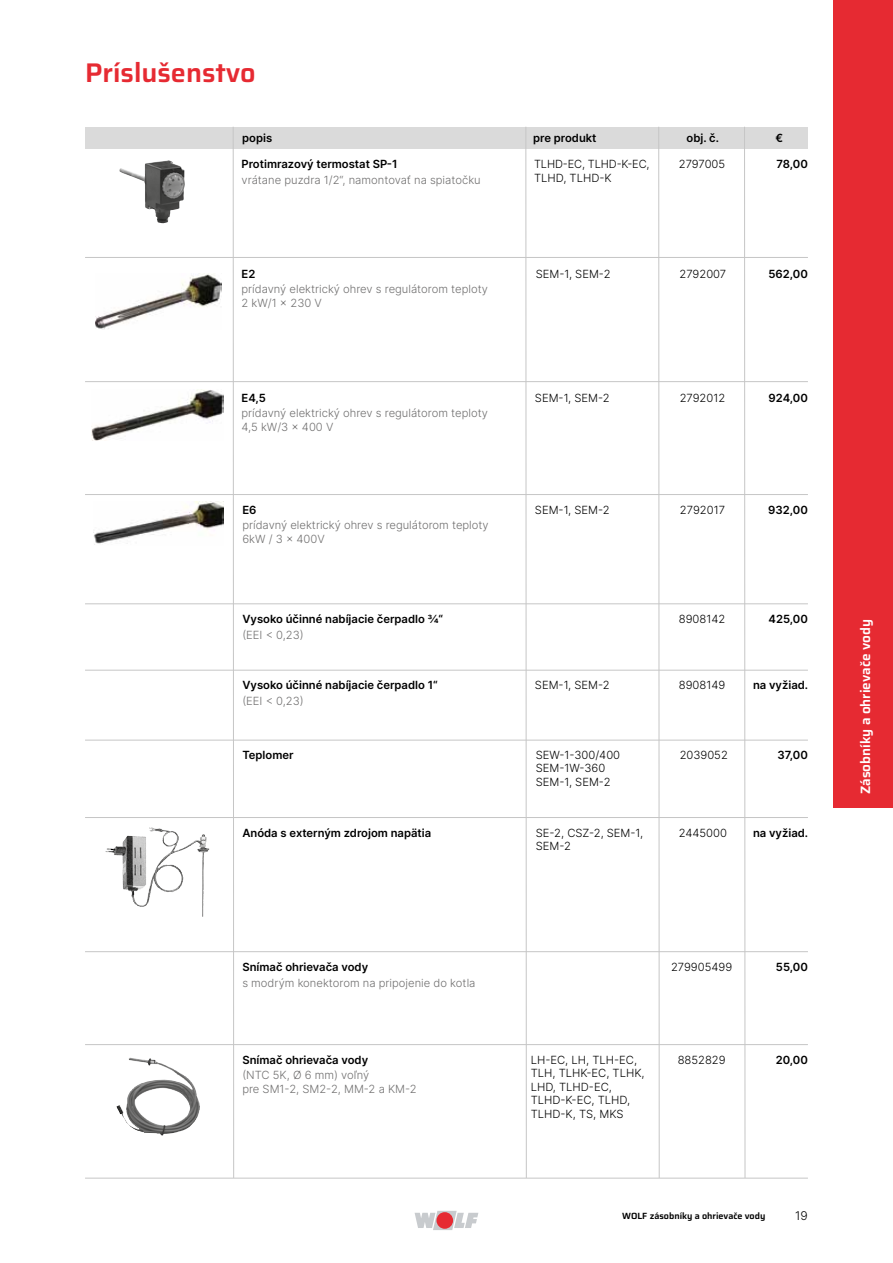
<style>
.page{position:relative;width:893px;height:1263px;background:#fff}
.page>*{position:absolute;margin:0;border:0;box-sizing:border-box;transform-origin:0 0}
.t1{font:600 27px "Saira";color:#e62a32}
.t2{font:600 13.5px "Saira";color:#fff}
.t3{font:300 12px "Inter";color:#000}
.t4{font:300 11.25px/13.5px "Inter";color:#706f6f}
.t5{font:300 11.25px/13.5px "Inter";color:#000}
.t6{font:11.25px "Inter";color:#000}
.t7{font:600 9px "Saira";color:#000}
</style>
<div class="page">
<svg style="left:415px;top:1211px;width:63px;height:19px"></svg>
<div style="left:436px;top:1212px;width:17px;height:17px;background:#e62a32;border-radius:50%"></div>
<div style="left:833px;top:0;width:60px;height:808px;background:#e62a32"></div>
<img style="left:95px;top:273px;width:127px;height:56px">
<img style="left:92px;top:389px;width:131px;height:52px">
<img style="left:94px;top:502px;width:129px;height:43px">
<img style="left:148px;top:827px;width:27px;height:69px">
<div style="left:85px;top:128px;width:723px;height:21px;background:#dadada"></div>
<svg style="left:233px;top:126px;width:1px;height:1052px"></svg>
<svg style="left:525px;top:126px;width:2px;height:1052px;background:#e1e1e1"></svg>
<svg style="left:658px;top:126px;width:2px;height:1052px;background:#e1e1e1"></svg>
<svg style="left:744px;top:126px;width:1px;height:1052px"></svg>
<hr style="left:85px;top:381px;width:723px;height:1px;background:#c6c6c6">
<hr style="left:85px;top:494px;width:723px;height:1px;background:#c6c6c6">
<hr style="left:85px;top:603px;width:723px;height:1px;background:#c6c6c6">
<hr style="left:85px;top:951px;width:723px;height:1px;background:#c6c6c6">
<hr style="left:85px;top:1044px;width:723px;height:1px;background:#c6c6c6">
<hr style="left:85px;top:257px;width:723px;height:1px;background:#c6c6c6">
<hr style="left:85px;top:670px;width:723px;height:1px;background:#c6c6c6">
<hr style="left:85px;top:817px;width:723px;height:1px;background:#c6c6c6">
<hr style="left:85px;top:1178px;width:723px;height:1px;background:#c6c6c6">
<img style="left:119px;top:160px;width:66px;height:63px">
<img style="left:116px;top:1058px;width:76px;height:71px">
<hr style="left:85px;top:740px;width:723px;height:1px;background:#c6c6c6">
<h1 class="t1" style="left:85px;top:50px;width:172px">Príslušenstvo</h1>
<p class="t6" style="left:242px;top:129px;width:32px">popis</p>
<p class="t6" style="left:533px;top:129px;width:65px">pre produkt</p>
<p class="t6" style="left:687px;top:129px;width:34px">obj. č.</p>
<p class="t6" style="left:775px;top:129px;width:9px">€</p>
<p class="t6" style="left:242px;top:156px;width:158px">Protimrazový termostat SP-1</p>
<p class="t4" style="left:242px;top:173px;width:241px">vrátane puzdra 1/2“, namontovať na spiatočku</p>
<p class="t5" style="left:534px;top:157px;width:117px">TLHD-EC, TLHD-K-EC,<br>TLHD, TLHD-K</p>
<p class="t5" style="left:679px;top:157px;width:48px">2797005</p>
<p class="t6" style="left:776px;top:156px;width:33px">78,00</p>
<p class="t6" style="left:242px;top:265px;width:15px">E2</p>
<p class="t4" style="left:242px;top:282px;width:248px">prídavný elektrický ohrev s regulátorom teploty<br>2 kW/1 x 230 V</p>
<p class="t5" style="left:536px;top:266px;width:76px">SEM-1, SEM-2</p>
<p class="t5" style="left:679px;top:266px;width:48px">2792007</p>
<p class="t6" style="left:768px;top:265px;width:41px">562,00</p>
<p class="t6" style="left:242px;top:389px;width:26px">E4,5</p>
<p class="t4" style="left:242px;top:406px;width:248px">prídavný elektrický ohrev s regulátorom teploty<br>4,5 kW/3 x 400 V</p>
<p class="t5" style="left:535px;top:391px;width:76px">SEM-1, SEM-2</p>
<p class="t5" style="left:680px;top:391px;width:47px">2792012</p>
<p class="t6" style="left:768px;top:389px;width:41px">924,00</p>
<p class="t6" style="left:242px;top:501px;width:16px">E6</p>
<p class="t4" style="left:242px;top:518px;width:248px">prídavný elektrický ohrev s regulátorom teploty<br>6kW / 3 x 400V</p>
<p class="t5" style="left:535px;top:503px;width:76px">SEM-1, SEM-2</p>
<p class="t5" style="left:680px;top:503px;width:47px">2792017</p>
<p class="t6" style="left:768px;top:501px;width:41px">932,00</p>
<p class="t6" style="left:242px;top:611px;width:202px">Vysoko účinné nabíjacie čerpadlo ¾“</p>
<p class="t4" style="left:242px;top:628px;width:63px">(EEI &lt; 0,23)</p>
<p class="t5" style="left:679px;top:612px;width:48px">8908142</p>
<p class="t6" style="left:769px;top:611px;width:41px">425,00</p>
<p class="t6" style="left:242px;top:677px;width:197px">Vysoko účinné nabíjacie čerpadlo 1“</p>
<p class="t4" style="left:242px;top:694px;width:63px">(EEI &lt; 0,23)</p>
<p class="t5" style="left:535px;top:678px;width:76px">SEM-1, SEM-2</p>
<p class="t5" style="left:679px;top:678px;width:48px">8908149</p>
<p class="t6" style="left:753px;top:677px;width:57px">na vyžiad.</p>
<p class="t6" style="left:242px;top:746px;width:53px">Teplomer</p>
<p class="t5" style="left:536px;top:748px;width:86px">SEW-1-300/400<br>SEM-1W-360<br>SEM-1, SEM-2</p>
<p class="t5" style="left:680px;top:748px;width:50px">2039052</p>
<p class="t6" style="left:777px;top:746px;width:32px">37,00</p>
<p class="t6" style="left:242px;top:824px;width:190px">Anóda s externým zdrojom napätia</p>
<p class="t5" style="left:536px;top:826px;width:109px">SE-2, CSZ-2, SEM-1,<br>SEM-2</p>
<p class="t5" style="left:679px;top:826px;width:50px">2445000</p>
<p class="t6" style="left:753px;top:824px;width:57px">na vyžiad.</p>
<p class="t6" style="left:242px;top:959px;width:127px">Snímač ohrievača vody</p>
<p class="t4" style="left:242px;top:976px;width:235px">s modrým konektorom na pripojenie do kotla</p>
<p class="t6" style="left:242px;top:1051px;width:127px">Snímač ohrievača vody</p>
<p class="t4" style="left:242px;top:1068px;width:176px">(NTC 5K, Ø 6 mm) voľný<br>pre SM1-2, SM2-2, MM-2 a KM-2</p>
<p class="t5" style="left:671px;top:960px;width:63px">279905499</p>
<p class="t6" style="left:776px;top:959px;width:33px">55,00</p>
<p class="t5" style="left:531px;top:1053px;width:115px">LH-EC, LH, TLH-EC,<br>TLH, TLHK-EC, TLHK,<br>LHD, TLHD-EC,<br>TLHD-K-EC, TLHD,<br>TLHD-K, TS, MKS</p>
<p class="t5" style="left:678px;top:1053px;width:49px">8852829</p>
<p class="t6" style="left:776px;top:1051px;width:34px">20,00</p>
<p class="t7" style="left:622px;top:1208px;width:145px">WOLF zásobníky a ohrievače vody</p>
<p class="t3" style="left:795px;top:1207px;width:14px">19</p>
<p class="t2" style="left:854px;top:794px;width:176px;rotate:-90deg">Zásobníky a ohrievače vody</p>
</div>
